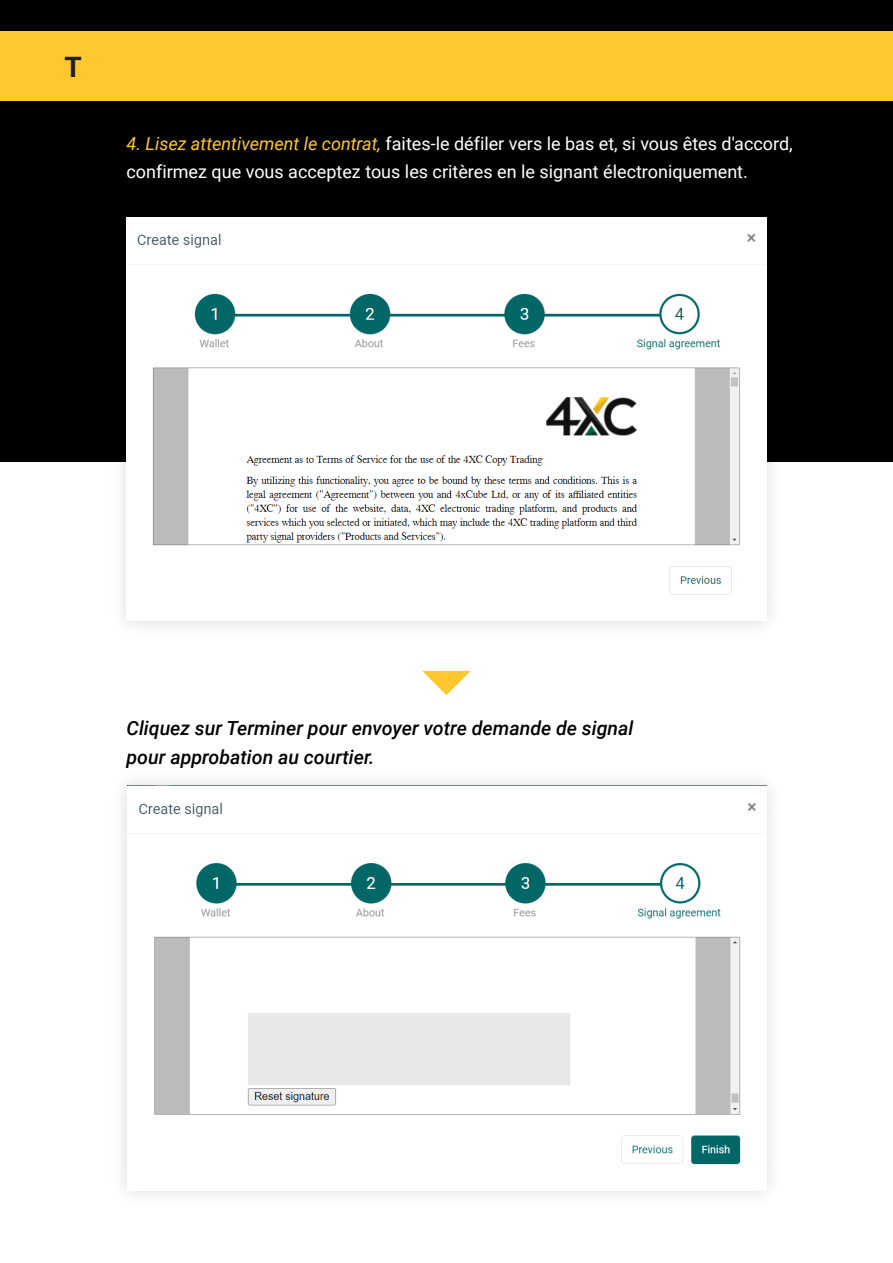
<style>
.page{position:relative;width:893px;height:1263px;background:#fff}
.page>*{position:absolute;margin:0;border:0;box-sizing:border-box;transform-origin:0 0}
.t1{font:700 28.05px "Roboto";color:#231f20}
.t2{font:italic 500 19.5px/28.5px "Roboto";color:#000}
.t3{font:18px/28.5px "Roboto";color:#fff}
.s1{font-style:italic;color:#ffc82f}
</style>
<div class="page">
<div style="left:0;top:30px;width:893px;height:432px;background:#000"></div>
<div style="left:0;top:0;width:893px;height:77px;background:#000"></div>
<div style="left:0;top:32px;width:893px;height:69px;background:#ffc82f"></div>
<img style="left:121px;top:217px;width:650px;height:409px">
<img style="left:126px;top:217px;width:640px;height:404px">
<img style="left:121px;top:781px;width:650px;height:414px">
<img style="left:127px;top:786px;width:639px;height:404px">
<svg style="left:422px;top:671px;width:49px;height:24px"></svg>
<h1 class="t1" style="left:64px;top:55px;width:19px">T</h1>
<p class="t3" style="left:127px;top:130px;width:668px"><span class="s1">4. Lisez attentivement le contrat,</span> faites-le défiler vers le bas et, si vous êtes d'accord, confirmez que vous acceptez tous les critères en le signant électroniquement.</p>
<p class="t2" style="left:127px;top:716px;width:508px">Cliquez sur Terminer pour envoyer votre demande de signal pour approbation au courtier.</p>
</div>
